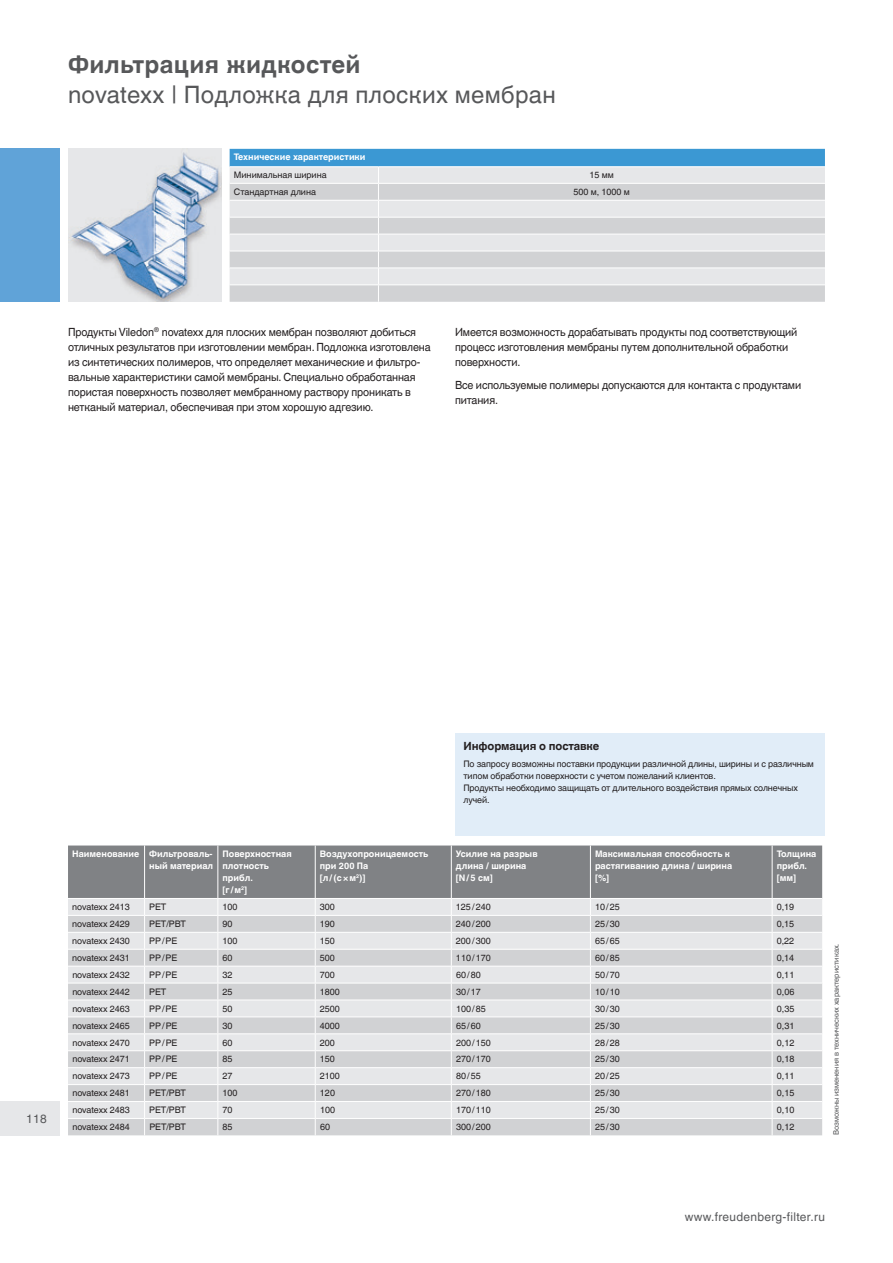
<style>
.page{position:relative;width:893px;height:1263px;background:#fff}
.page>*{position:absolute;margin:0;border:0;box-sizing:border-box;transform-origin:0 0}
.t1{font:24px "Helvetica World";letter-spacing:.015em;color:#57585a}
.t2{font:700 24px "Helvetica World";letter-spacing:.015em;color:#57585a}
.t3{font:12px "Helvetica World";letter-spacing:.025em;color:#57585a}
.t4{font:11.25px/15px "Helvetica World";letter-spacing:-.01em;color:#231f20;scale:.96 1}
.t5{font:700 11.25px "Helvetica World";letter-spacing:-.01em;color:#231f20}
.t6{font:9px/12px "Helvetica World";color:#231f20}
.t7{font:700 9px/12px "Helvetica World";color:#fff}
.t8{font:7.5px "Helvetica World";color:#57585a}
</style>
<div class="page">
<div style="left:0;top:1101px;width:60px;height:34px;background:#e6e7e9"></div>
<div style="left:0;top:149px;width:60px;height:153px;background:#60a3d8"></div>
<svg style="left:230px;top:149px;width:595px;height:153px;background:#cbd6de"></svg>
<img style="left:68px;top:149px;width:153px;height:153px">
<svg style="left:68px;top:845px;width:754px;height:290px;background:#cdced0"></svg>
<div style="left:455px;top:734px;width:370px;height:102px;background:#e1edf8"></div>
<h1 class="t2" style="left:68px;top:50px;width:294px">Фильтрация жидкостей</h1>
<h1 class="t1" style="left:68px;top:80px;width:489px">novatexx | Подложка для плоских мембран</h1>
<p class="t7" style="left:234px;top:151px;width:133px">Технические характеристики</p>
<p class="t6" style="left:234px;top:169px;width:94px">Минимальная ширина</p>
<p class="t6" style="left:590px;top:169px;width:26px">15 мм</p>
<p class="t6" style="left:234px;top:186px;width:84px">Стандартная длина</p>
<p class="t6" style="left:574px;top:186px;width:58px">500 м, 1000 м</p>
<p class="t4" style="left:68px;top:324px;width:379px">Продукты Viledon<sup>®</sup> novatexx для плоских мембран позволяют добиться отличных результатов при изготовлении мембран. Подложка изготовлена из синтетических полимеров, что определяет механические и фильтро&shy;вальные характеристики самой мембраны. Специально обработанная пористая поверхность позволяет мембранному раствору проникать в нетканый материал, обеспечивая при этом хорошую адгезию.</p>
<p class="t4" style="left:455px;top:324px;width:358px">Имеется возможность дорабатывать продукты под соответствующий процесс изготовления мембраны путем дополнительной обработки поверхности.</p>
<p class="t4" style="left:455px;top:378px;width:362px">Все используемые полимеры допускаются для контакта с продуктами питания.</p>
<h2 class="t3" style="left:26px;top:1111px;width:22px">118</h2>
<p class="t5" style="left:463px;top:740px;width:137px">Информация о поставке</p>
<p class="t6" style="left:463px;top:758px;width:352px">По запросу возможны поставки продукции различной длины, ширины и с различным типом обработки поверхности с учетом пожеланий клиентов.<br>Продукты необходимо защищать от длительного воздействия прямых солнечных лучей.</p>
<p class="t7" style="left:72px;top:848px;width:142px;text-align:right">Наименование Фильтроваль&shy;ный материал</p>
<p class="t7" style="left:222px;top:848px;width:71px">Поверхностная плотность прибл.<br>[г /м<sup>2</sup>]</p>
<p class="t7" style="left:320px;top:848px;width:110px">Воздухопроницаемость при 200 Па<br>[л/(с×м<sup>2</sup>)]</p>
<p class="t7" style="left:456px;top:848px;width:83px">Усилие на разрыв длина / ширина [N/5 см]</p>
<p class="t7" style="left:595px;top:848px;width:139px">Максимальная способность к растягиванию длина / ширина [%]</p>
<p class="t7" style="left:777px;top:848px;width:41px">Толщина прибл. [мм]</p>
<p class="t6" style="left:72px;top:901px;width:59px">novatexx 2413</p>
<p class="t6" style="left:149px;top:901px;width:19px">PET</p>
<p class="t6" style="left:222px;top:901px;width:17px">100</p>
<p class="t6" style="left:320px;top:901px;width:17px">300</p>
<p class="t6" style="left:456px;top:901px;width:36px">125/240</p>
<p class="t6" style="left:595px;top:901px;width:26px">10/25</p>
<p class="t6" style="left:777px;top:901px;width:19px">0,19</p>
<p class="t6" style="left:72px;top:918px;width:59px">novatexx 2429</p>
<p class="t6" style="left:149px;top:918px;width:38px">PET/PBT</p>
<p class="t6" style="left:223px;top:918px;width:12px">90</p>
<p class="t6" style="left:320px;top:918px;width:17px">190</p>
<p class="t6" style="left:456px;top:918px;width:36px">240/200</p>
<p class="t6" style="left:595px;top:918px;width:26px">25/30</p>
<p class="t6" style="left:777px;top:918px;width:19px">0,15</p>
<p class="t6" style="left:72px;top:935px;width:59px">novatexx 2430</p>
<p class="t6" style="left:149px;top:935px;width:30px">PP/PE</p>
<p class="t6" style="left:223px;top:935px;width:17px">100</p>
<p class="t6" style="left:320px;top:935px;width:17px">150</p>
<p class="t6" style="left:456px;top:935px;width:36px">200/300</p>
<p class="t6" style="left:595px;top:935px;width:26px">65/65</p>
<p class="t6" style="left:777px;top:935px;width:19px">0,22</p>
<p class="t6" style="left:72px;top:952px;width:59px">novatexx 2431</p>
<p class="t6" style="left:149px;top:952px;width:30px">PP/PE</p>
<p class="t6" style="left:223px;top:952px;width:12px">60</p>
<p class="t6" style="left:320px;top:952px;width:17px">500</p>
<p class="t6" style="left:456px;top:952px;width:36px">110/170</p>
<p class="t6" style="left:595px;top:952px;width:26px">60/85</p>
<p class="t6" style="left:777px;top:952px;width:19px">0,14</p>
<p class="t6" style="left:72px;top:969px;width:59px">novatexx 2432</p>
<p class="t6" style="left:149px;top:969px;width:30px">PP/PE</p>
<p class="t6" style="left:223px;top:969px;width:12px">32</p>
<p class="t6" style="left:320px;top:969px;width:17px">700</p>
<p class="t6" style="left:456px;top:969px;width:26px">60/80</p>
<p class="t6" style="left:595px;top:969px;width:26px">50/70</p>
<p class="t6" style="left:777px;top:969px;width:19px">0,11</p>
<p class="t6" style="left:72px;top:986px;width:59px">novatexx 2442</p>
<p class="t6" style="left:149px;top:986px;width:19px">PET</p>
<p class="t6" style="left:223px;top:986px;width:12px">25</p>
<p class="t6" style="left:320px;top:986px;width:22px">1800</p>
<p class="t6" style="left:456px;top:986px;width:26px">30/17</p>
<p class="t6" style="left:595px;top:986px;width:26px">10/10</p>
<p class="t6" style="left:777px;top:986px;width:19px">0,06</p>
<p class="t6" style="left:72px;top:1002px;width:59px">novatexx 2463</p>
<p class="t6" style="left:149px;top:1002px;width:30px">PP/PE</p>
<p class="t6" style="left:223px;top:1002px;width:12px">50</p>
<p class="t6" style="left:320px;top:1002px;width:22px">2500</p>
<p class="t6" style="left:456px;top:1002px;width:31px">100/85</p>
<p class="t6" style="left:595px;top:1002px;width:26px">30/30</p>
<p class="t6" style="left:777px;top:1002px;width:19px">0,35</p>
<p class="t6" style="left:72px;top:1019px;width:59px">novatexx 2465</p>
<p class="t6" style="left:149px;top:1019px;width:30px">PP/PE</p>
<p class="t6" style="left:223px;top:1019px;width:12px">30</p>
<p class="t6" style="left:320px;top:1019px;width:22px">4000</p>
<p class="t6" style="left:456px;top:1019px;width:26px">65/60</p>
<p class="t6" style="left:595px;top:1019px;width:26px">25/30</p>
<p class="t6" style="left:777px;top:1019px;width:19px">0,31</p>
<p class="t6" style="left:72px;top:1036px;width:59px">novatexx 2470</p>
<p class="t6" style="left:149px;top:1036px;width:30px">PP/PE</p>
<p class="t6" style="left:223px;top:1036px;width:12px">60</p>
<p class="t6" style="left:320px;top:1036px;width:17px">200</p>
<p class="t6" style="left:456px;top:1036px;width:36px">200/150</p>
<p class="t6" style="left:595px;top:1036px;width:26px">28/28</p>
<p class="t6" style="left:777px;top:1036px;width:19px">0,12</p>
<p class="t6" style="left:72px;top:1053px;width:59px">novatexx 2471</p>
<p class="t6" style="left:149px;top:1053px;width:30px">PP/PE</p>
<p class="t6" style="left:223px;top:1053px;width:12px">85</p>
<p class="t6" style="left:320px;top:1053px;width:17px">150</p>
<p class="t6" style="left:456px;top:1053px;width:36px">270/170</p>
<p class="t6" style="left:595px;top:1053px;width:26px">25/30</p>
<p class="t6" style="left:777px;top:1053px;width:19px">0,18</p>
<p class="t6" style="left:72px;top:1070px;width:59px">novatexx 2473</p>
<p class="t6" style="left:149px;top:1070px;width:30px">PP/PE</p>
<p class="t6" style="left:223px;top:1070px;width:12px">27</p>
<p class="t6" style="left:320px;top:1070px;width:22px">2100</p>
<p class="t6" style="left:456px;top:1070px;width:26px">80/55</p>
<p class="t6" style="left:595px;top:1070px;width:26px">20/25</p>
<p class="t6" style="left:777px;top:1070px;width:19px">0,11</p>
<p class="t6" style="left:72px;top:1087px;width:59px">novatexx 2481</p>
<p class="t6" style="left:149px;top:1087px;width:38px">PET/PBT</p>
<p class="t6" style="left:223px;top:1087px;width:17px">100</p>
<p class="t6" style="left:320px;top:1087px;width:17px">120</p>
<p class="t6" style="left:456px;top:1087px;width:36px">270/180</p>
<p class="t6" style="left:595px;top:1087px;width:26px">25/30</p>
<p class="t6" style="left:777px;top:1087px;width:19px">0,15</p>
<p class="t6" style="left:72px;top:1104px;width:59px">novatexx 2483</p>
<p class="t6" style="left:149px;top:1104px;width:38px">PET/PBT</p>
<p class="t6" style="left:223px;top:1104px;width:12px">70</p>
<p class="t6" style="left:320px;top:1104px;width:17px">100</p>
<p class="t6" style="left:456px;top:1104px;width:36px">170/110</p>
<p class="t6" style="left:595px;top:1104px;width:26px">25/30</p>
<p class="t6" style="left:777px;top:1104px;width:19px">0,10</p>
<p class="t6" style="left:72px;top:1121px;width:59px">novatexx 2484</p>
<p class="t6" style="left:149px;top:1121px;width:38px">PET/PBT</p>
<p class="t6" style="left:223px;top:1121px;width:12px">85</p>
<p class="t6" style="left:320px;top:1121px;width:12px">60</p>
<p class="t6" style="left:456px;top:1121px;width:36px">300/200</p>
<p class="t6" style="left:595px;top:1121px;width:26px">25/30</p>
<p class="t6" style="left:777px;top:1121px;width:19px">0,12</p>
<p class="t8" style="left:832px;top:1135px;width:193px;rotate:-90deg">Возможны изменения в технических характеристиках.</p>
<h2 class="t3" style="left:685px;top:1210px;width:141px">www.freudenberg-filter.ru</h2>
</div>
